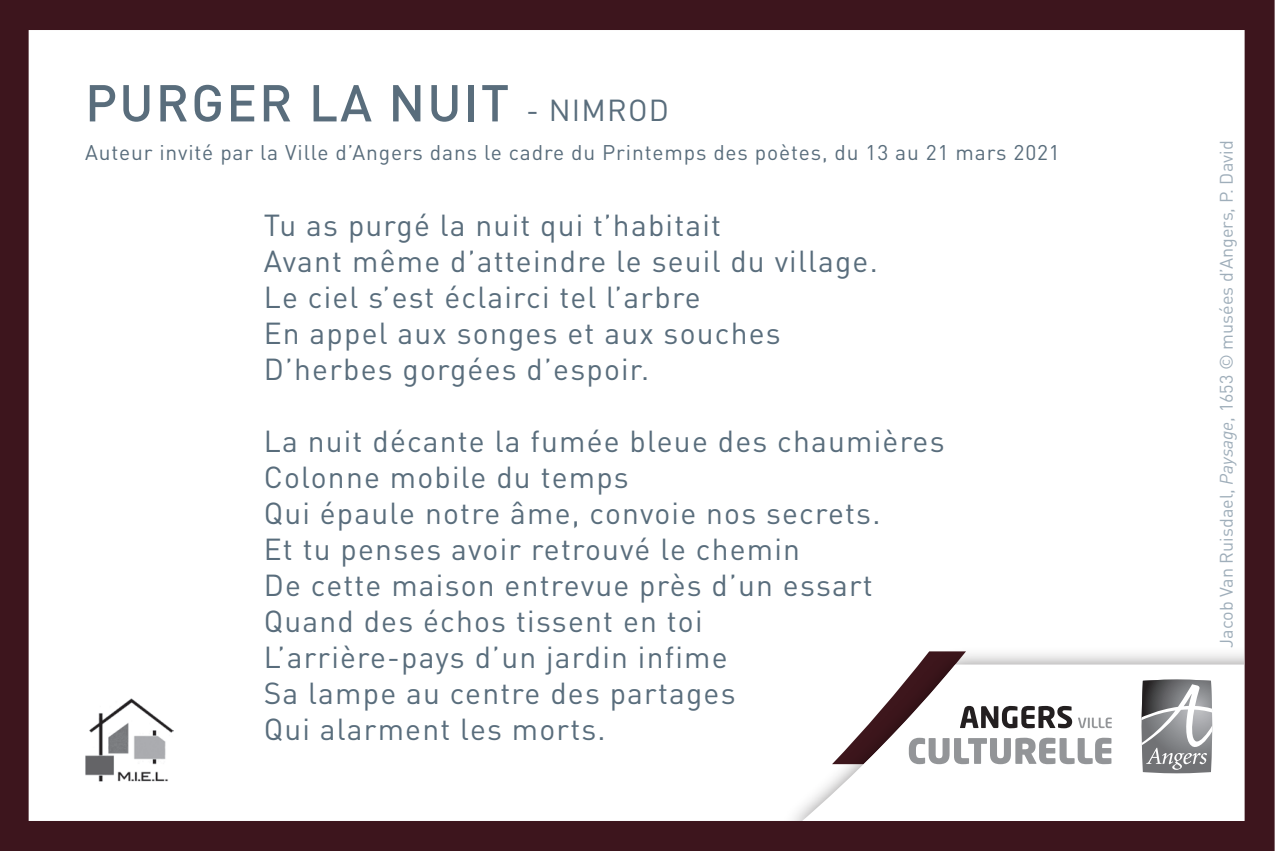
<style>
.page{position:relative;width:1276px;height:851px;background:#fff}
.page>*{position:absolute;margin:0;border:0;box-sizing:border-box;transform-origin:0 0}
.t1{font:500 51px "DIN Pro";letter-spacing:.04em;color:#596d7c}
.t2{font:30px "DIN Pro";letter-spacing:.04em;color:#596d7c}
.t3{font:21px "DIN Pro";letter-spacing:.04em;color:#596d7c}
.t4{font:18px "DIN Pro";color:#9faeba}
.s1{font-weight:400;font-size:30px}
.s2{font-style:italic}
</style>
<div class="page">
<div style="left:0;top:0;width:1274px;height:850px;border:30px solid #3d151d"></div>
<img style="left:85px;top:698px;width:88px;height:84px">
<svg style="left:795px;top:664px;width:448px;height:156px"></svg>
<svg style="left:832px;top:651px;width:279px;height:113px"></svg>
<svg style="left:1141px;top:679px;width:71px;height:94px;background:#939496"></svg>
<p class="t1" style="left:85px;top:62px;width:585px">PURGER LA NUIT <span class="s1">- NIMROD</span></p>
<p class="t3" style="left:85px;top:136px;width:976px">Auteur invité par la Ville d’Angers dans le cadre du Printemps des poètes, du 13 au 21 mars 2021</p>
<p class="t2" style="left:264px;top:201px;width:459px">Tu as purgé la nuit qui t’habitait</p>
<p class="t2" style="left:264px;top:237px;width:615px">Avant même d’atteindre le seuil du village.</p>
<p class="t2" style="left:264px;top:273px;width:439px">Le ciel s’est éclairci tel l’arbre</p>
<p class="t2" style="left:264px;top:309px;width:518px">En appel aux songes et aux souches</p>
<p class="t2" style="left:264px;top:345px;width:387px">D’herbes gorgées d’espoir.</p>
<p class="t2" style="left:264px;top:417px;width:682px">La nuit décante la fumée bleue des chaumières</p>
<p class="t2" style="left:264px;top:453px;width:366px">Colonne mobile du temps</p>
<p class="t2" style="left:264px;top:489px;width:618px">Qui épaule notre âme, convoie nos secrets.</p>
<p class="t2" style="left:264px;top:525px;width:538px">Et tu penses avoir retrouvé le chemin</p>
<p class="t2" style="left:264px;top:561px;width:611px">De cette maison entrevue près d’un essart</p>
<p class="t2" style="left:264px;top:597px;width:440px">Quand des échos tissent en toi</p>
<p class="t2" style="left:264px;top:633px;width:465px">L’arrière-pays d’un jardin infime</p>
<p class="t2" style="left:264px;top:669px;width:473px">Sa lampe au centre des partages</p>
<p class="t2" style="left:264px;top:705px;width:343px">Qui alarment les morts.</p>
<p class="t4" style="left:1212px;top:647px;width:508px;rotate:-90deg">Jacob Van Ruisdael, <span class="s2">Paysage</span>, 1653 © musées d’Angers, P. David</p>
</div>
